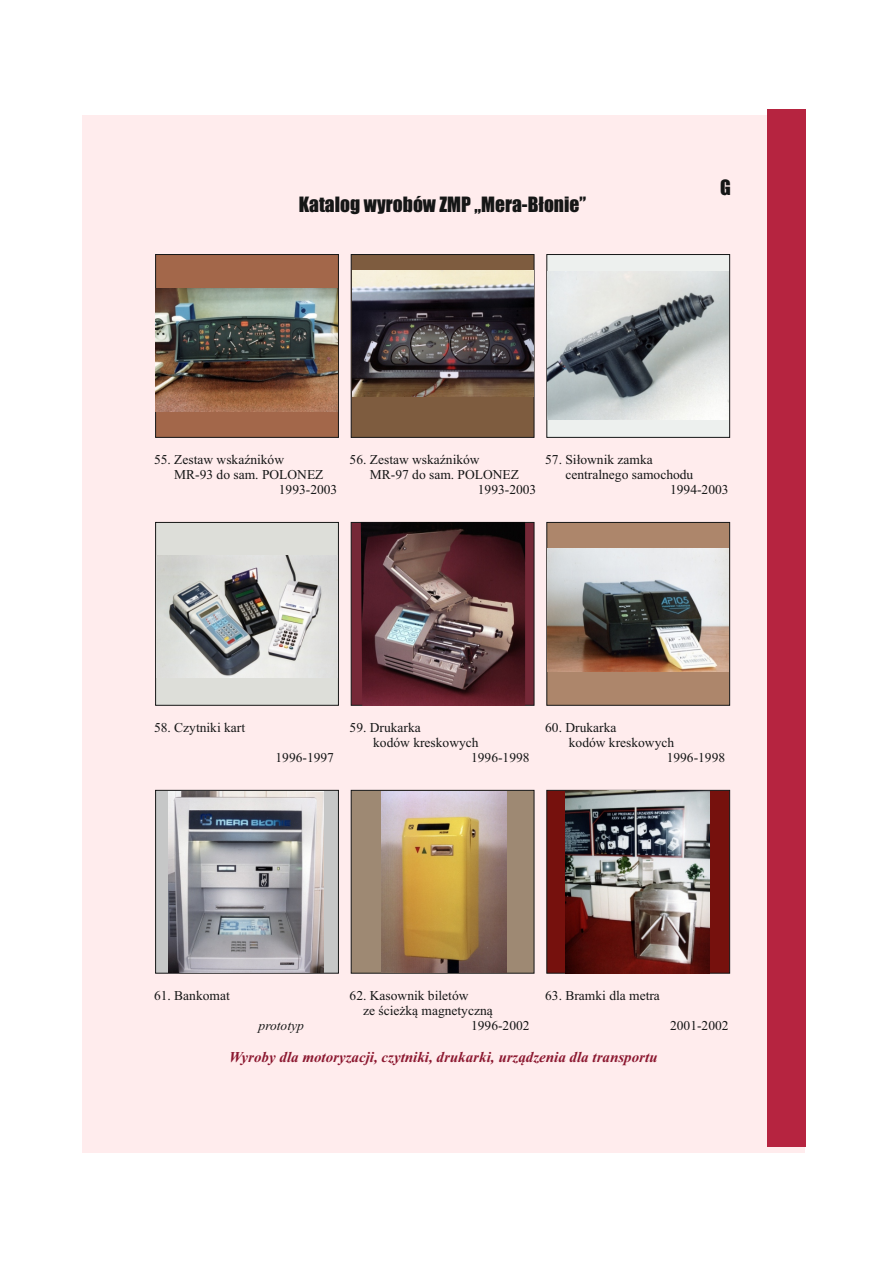
<style>
.page{position:relative;width:893px;height:1263px;background:#fff}
.page>*{position:absolute;margin:0;border:0;box-sizing:border-box;transform-origin:0 0}
.t1{font:19.5px "Impact";color:#151616}
.t2{font:italic 700 15px "Times New Roman";color:#8c1830}
.t3{font:13.5px "Times New Roman";color:#151616}
.t4{font:italic 13.5px "Times New Roman";color:#151616}
</style>
<div class="page">
<div style="left:82px;top:115px;width:723px;height:1037px;background:#ffeced"></div>
<div style="left:767px;top:110px;width:39px;height:1037px;background:#b62440"></div>
<svg style="left:155px;top:789px;width:184px;height:185px"></svg>
<svg style="left:155px;top:522px;width:184px;height:184px"></svg>
<svg style="left:350px;top:522px;width:185px;height:184px"></svg>
<svg style="left:546px;top:522px;width:184px;height:184px"></svg>
<svg style="left:155px;top:254px;width:184px;height:184px"></svg>
<svg style="left:350px;top:254px;width:185px;height:184px"></svg>
<svg style="left:546px;top:254px;width:184px;height:184px"></svg>
<svg style="left:350px;top:789px;width:185px;height:185px"></svg>
<svg style="left:546px;top:789px;width:184px;height:185px"></svg>
<img style="left:156px;top:288px;width:182px;height:123px">
<img style="left:352px;top:271px;width:182px;height:125px">
<img style="left:548px;top:271px;width:180px;height:148px">
<img style="left:157px;top:555px;width:180px;height:122px">
<img style="left:361px;top:522px;width:164px;height:184px">
<img style="left:548px;top:548px;width:180px;height:123px">
<img style="left:169px;top:791px;width:155px;height:181px">
<img style="left:381px;top:791px;width:126px;height:181px">
<img style="left:566px;top:791px;width:144px;height:182px">
<h1 class="t1" style="left:299px;top:197px;width:289px">Katalog wyrobów ZMP „Mera-Błonie”</h1>
<h1 class="t1" style="left:720px;top:180px;width:12px">G</h1>
<p class="t3" style="left:154px;top:455px;width:132px">55. Zestaw wskaźników</p>
<p class="t3" style="left:174px;top:470px;width:151px">MR-93 do sam. POLONEZ</p>
<p class="t3" style="left:279px;top:485px;width:60px">1993-2003</p>
<p class="t3" style="left:350px;top:455px;width:132px">56. Zestaw wskaźników</p>
<p class="t3" style="left:370px;top:470px;width:151px">MR-97 do sam. POLONEZ</p>
<p class="t3" style="left:478px;top:485px;width:60px">1993-2003</p>
<p class="t3" style="left:545px;top:455px;width:109px">57. Siłownik zamka</p>
<p class="t3" style="left:565px;top:470px;width:129px">centralnego samochodu</p>
<p class="t3" style="left:670px;top:485px;width:60px">1994-2003</p>
<p class="t3" style="left:154px;top:723px;width:93px">58. Czytniki kart</p>
<p class="t3" style="left:275px;top:753px;width:60px">1996-1997</p>
<p class="t3" style="left:350px;top:723px;width:73px">59. Drukarka</p>
<p class="t3" style="left:373px;top:738px;width:107px">kodów kreskowych</p>
<p class="t3" style="left:471px;top:753px;width:60px">1996-1998</p>
<p class="t3" style="left:545px;top:723px;width:73px">60. Drukarka</p>
<p class="t3" style="left:569px;top:738px;width:107px">kodów kreskowych</p>
<p class="t3" style="left:667px;top:753px;width:60px">1996-1998</p>
<p class="t3" style="left:154px;top:991px;width:77px">61. Bankomat</p>
<p class="t4" style="left:259px;top:1021px;width:47px">prototyp</p>
<p class="t3" style="left:350px;top:991px;width:120px">62. Kasownik biletów</p>
<p class="t3" style="left:363px;top:1006px;width:131px">ze ścieżką magnetyczną</p>
<p class="t3" style="left:471px;top:1021px;width:60px">1996-2002</p>
<p class="t3" style="left:545px;top:991px;width:116px">63. Bramki dla metra</p>
<p class="t3" style="left:670px;top:1021px;width:60px">2001-2002</p>
<p class="t2" style="left:229px;top:1052px;width:430px">Wyroby dla motoryzacji, czytniki, drukarki, urządzenia dla transportu</p>
</div>
